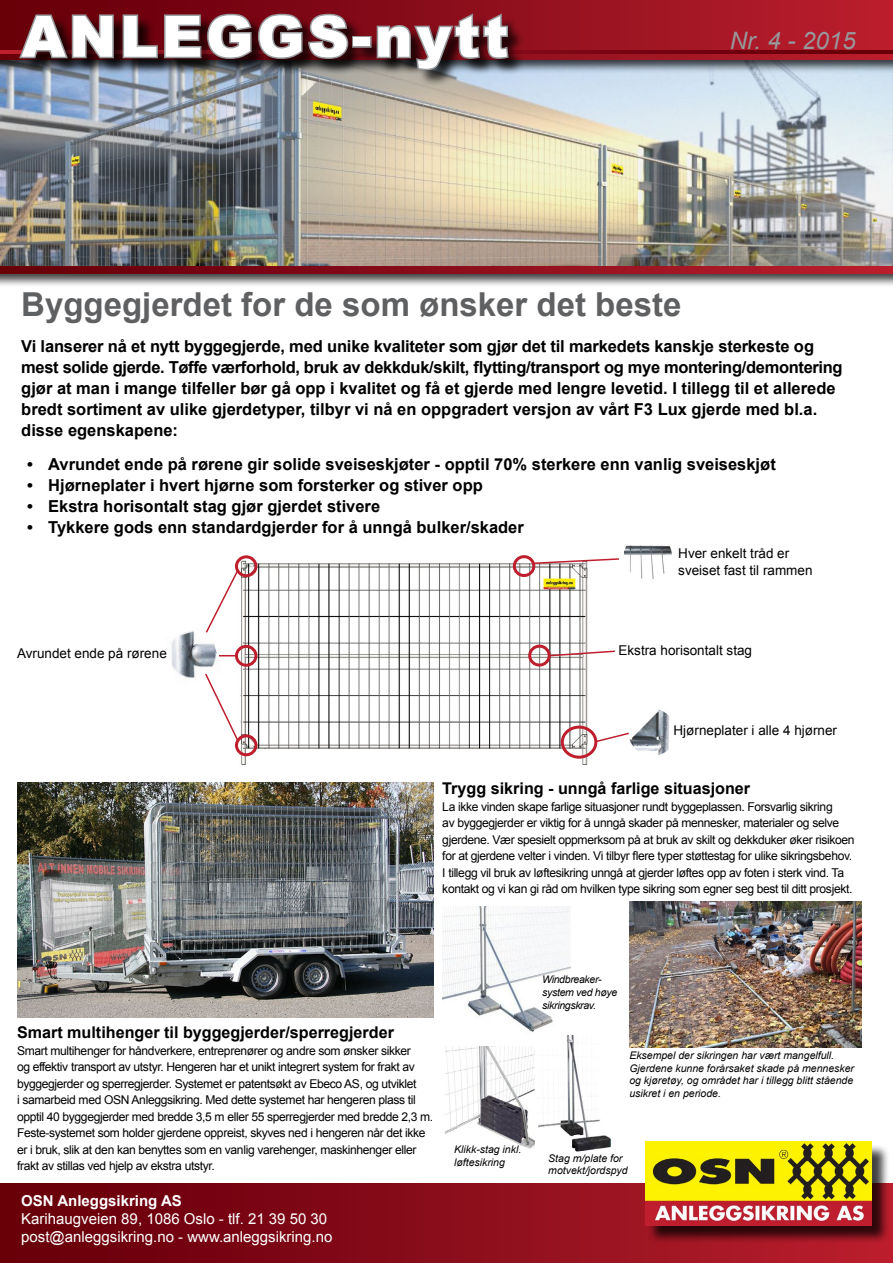
<style>
.page{position:relative;width:893px;height:1263px;background:#fff}
.page>*{position:absolute;margin:0;border:0;box-sizing:border-box;transform-origin:0 0}
.t1{font:900 57px "Arial";letter-spacing:.06em;color:#fff}
.t2{font:700 33px "Arial";color:#5f6062}
.t3{font:italic 24px "Arial";color:#97999c}
.t4{font:700 16.5px/21px "Arial";color:#000}
.t5{font:700 16.2px "Arial";color:#000}
.t6{font:15px/18px "Arial";color:#fff}
.t7{font:700 15px "Arial";color:#fff}
.t8{font:13.5px/16.2px "Arial";color:#000}
.t9{font:12.15px/16.5px "Arial";letter-spacing:-.03em;color:#000}
.t10{font:italic 10.5px/12.6px "Arial";color:#000}
.t11{font:italic 10.5px/12.6px "Arial";letter-spacing:-.03em;color:#000}
</style>
<div class="page">
<div style="left:0;top:0;width:893px;height:288px;background:#000;opacity:.75"></div>
<div style="left:0;top:0;width:893px;height:273px;background:linear-gradient(to right,#620008,#b81e2d)"></div>
<img style="left:0;top:74px;width:893px;height:192px">
<div style="left:0;top:0;width:893px;height:74px;background:#000;opacity:.75"></div>
<div style="left:0;top:0;width:893px;height:60px;background:linear-gradient(to right,#620008,#b81e2d)"></div>
<svg style="left:0;top:50px;width:893px;height:3px"></svg>
<div style="left:21px;top:15px;width:504px;height:72px;background:#000;opacity:.75"></div>
<svg style="left:17px;top:13px;width:98px;height:47px;background:#5f2b30"></svg>
<svg style="left:121px;top:12px;width:229px;height:49px;background:#622e35"></svg>
<div style="left:352px;top:36px;width:20px;height:12px;border:3px solid #97999c"></div>
<svg style="left:375px;top:11px;width:135px;height:61px;background:#6c373f"></svg>
<div style="left:0;top:1183px;width:893px;height:80px;background:linear-gradient(to right,#620008,#b81e2d)"></div>
<div style="left:647px;top:1143px;width:243px;height:101px;background:#000;opacity:.75"></div>
<img style="left:645px;top:1141px;width:227px;height:84px">
<img style="left:17px;top:782px;width:417px;height:235px">
<img style="left:233px;top:555px;width:363px;height:210px">
<div style="left:561px;top:726px;width:36px;height:33px;border:3px solid #be1e2d;border-radius:50%"></div>
<img style="left:631px;top:710px;width:38px;height:45px">
<div style="left:235px;top:645px;width:22px;height:22px;border:3px solid #be1e2d;border-radius:50%"></div>
<img style="left:171px;top:630px;width:52px;height:48px">
<div style="left:235px;top:734px;width:22px;height:22px;border:3px solid #be1e2d;border-radius:50%"></div>
<div style="left:235px;top:555px;width:22px;height:22px;border:3px solid #be1e2d;border-radius:50%"></div>
<svg style="left:204px;top:568px;width:36px;height:66px"></svg>
<svg style="left:204px;top:672px;width:37px;height:72px"></svg>
<svg style="left:219px;top:655px;width:17px;height:1px"></svg>
<svg style="left:550px;top:650px;width:65px;height:7px"></svg>
<svg style="left:595px;top:731px;width:36px;height:12px"></svg>
<div style="left:513px;top:555px;width:22px;height:22px;border:3px solid #be1e2d;border-radius:50%"></div>
<svg style="left:533px;top:557px;width:86px;height:8px"></svg>
<img style="left:625px;top:545px;width:46px;height:34px">
<div style="left:528px;top:645px;width:23px;height:21px;border:3px solid #be1e2d;border-radius:50%"></div>
<img style="left:629px;top:901px;width:232px;height:146px">
<img style="left:445px;top:1046px;width:90px;height:103px">
<img style="left:442px;top:906px;width:129px;height:126px">
<img style="left:538px;top:1035px;width:74px;height:117px">
<h1 class="t1" style="left:21px;top:-5px;width:489px">ANLEGGS-nytt</h1>
<h3 class="t3" style="left:730px;top:25px;width:127px">Nr. 4 - 2015</h3>
<h2 class="t2" style="left:21px;top:281px;width:662px">Byggegjerdet for de som ønsker det beste</h2>
<p class="t4" style="left:21px;top:335px;width:823px">Vi lanserer nå et nytt byggegjerde, med unike kvaliteter som gjør det til markedets kanskje sterkeste og mest solide gjerde. Tøffe værforhold, bruk av dekkduk/skilt, flytting/transport og mye montering/demontering gjør at man i mange tilfeller bør gå opp i kvalitet og få et gjerde med lengre levetid. I tillegg til et allerede bredt sortiment av ulike gjerdetyper, tilbyr vi nå en oppgradert versjon av vårt F3 Lux gjerde med bl.a. disse egenskapene:</p>
<h3 class="t4" style="left:27px;top:454px;width:750px">• Avrundet ende på rørene gir solide sveiseskjøter - opptil 70% sterkere enn vanlig sveiseskjøt</h3>
<h3 class="t4" style="left:27px;top:475px;width:457px">• Hjørneplater i hvert hjørne som forsterker og stiver opp</h3>
<h3 class="t4" style="left:27px;top:496px;width:355px">• Ekstra horisontalt stag gjør gjerdet stivere</h3>
<h3 class="t4" style="left:27px;top:517px;width:498px">• Tykkere gods enn standardgjerder for å unngå bulker/skader</h3>
<p class="t8" style="left:17px;top:645px;width:151px">Avrundet ende på rørene</p>
<p class="t8" style="left:678px;top:545px;width:136px">Hver enkelt tråd er sveiset fast til rammen</p>
<p class="t8" style="left:618px;top:642px;width:135px">Ekstra horisontalt stag</p>
<p class="t8" style="left:674px;top:722px;width:165px">Hjørneplater i alle 4 hjørner</p>
<h3 class="t5" style="left:442px;top:777px;width:309px">Trygg sikring - unngå farlige situasjoner</h3>
<p class="t9" style="left:442px;top:798px;width:414px">La ikke vinden skape farlige situasjoner rundt byggeplassen. Forsvarlig sikring<br>av byggegjerder er viktig for å unngå skader på mennesker, materialer og selve gjerdene. Vær spesielt oppmerksom på at bruk av skilt og dekkduker øker risikoen for at gjerdene velter i vinden. Vi tilbyr flere typer støttestag for ulike sikringsbehov.<br>I tillegg vil bruk av løftesikring unngå at gjerder løftes opp av foten i sterk vind. Ta kontakt og vi kan gi råd om hvilken type sikring som egner seg best til ditt prosjekt.</p>
<h3 class="t5" style="left:17px;top:1021px;width:378px">Smart multihenger til byggegjerder/sperregjerder</h3>
<p class="t9" style="left:17px;top:1042px;width:418px">Smart multihenger for håndverkere, entreprenører og andre som ønsker sikker<br>og effektiv transport av utstyr. Hengeren har et unikt integrert system for frakt av byggegjerder og sperregjerder. Systemet er patentsøkt av Ebeco AS, og utviklet<br>i samarbeid med OSN Anleggsikring. Med dette systemet har hengeren plass til opptil 40 byggegjerder med bredde 3,5 m eller 55 sperregjerder med bredde 2,3 m.<br>Feste-systemet som holder gjerdene oppreist, skyves ned i hengeren når det ikke er i bruk, slik at den kan benyttes som en vanlig varehenger, maskinhenger eller frakt av stillas ved hjelp av ekstra utstyr.</p>
<p class="t7" style="left:21px;top:1190px;width:162px">OSN Anleggsikring AS</p>
<p class="t6" style="left:21px;top:1209px;width:313px">Karihaugveien 89, 1086 Oslo - tlf. 21 39 50 30 post@anleggsikring.no - www.anleggsikring.no</p>
<p class="t11" style="left:542px;top:973px;width:76px">Windbreaker&shy;system ved høye sikringskrav.</p>
<p class="t10" style="left:629px;top:1049px;width:226px">Eksempel der sikringen har vært mangelfull.<br>Gjerdene kunne forårsaket skade på mennesker og kjøretøy, og området har i tillegg blitt stående usikret i en periode.</p>
<p class="t10" style="left:454px;top:1143px;width:69px">Klikk-stag inkl. løftesikring</p>
<p class="t10" style="left:548px;top:1152px;width:81px">Stag m/plate for motvekt/jordspyd</p>
</div>
